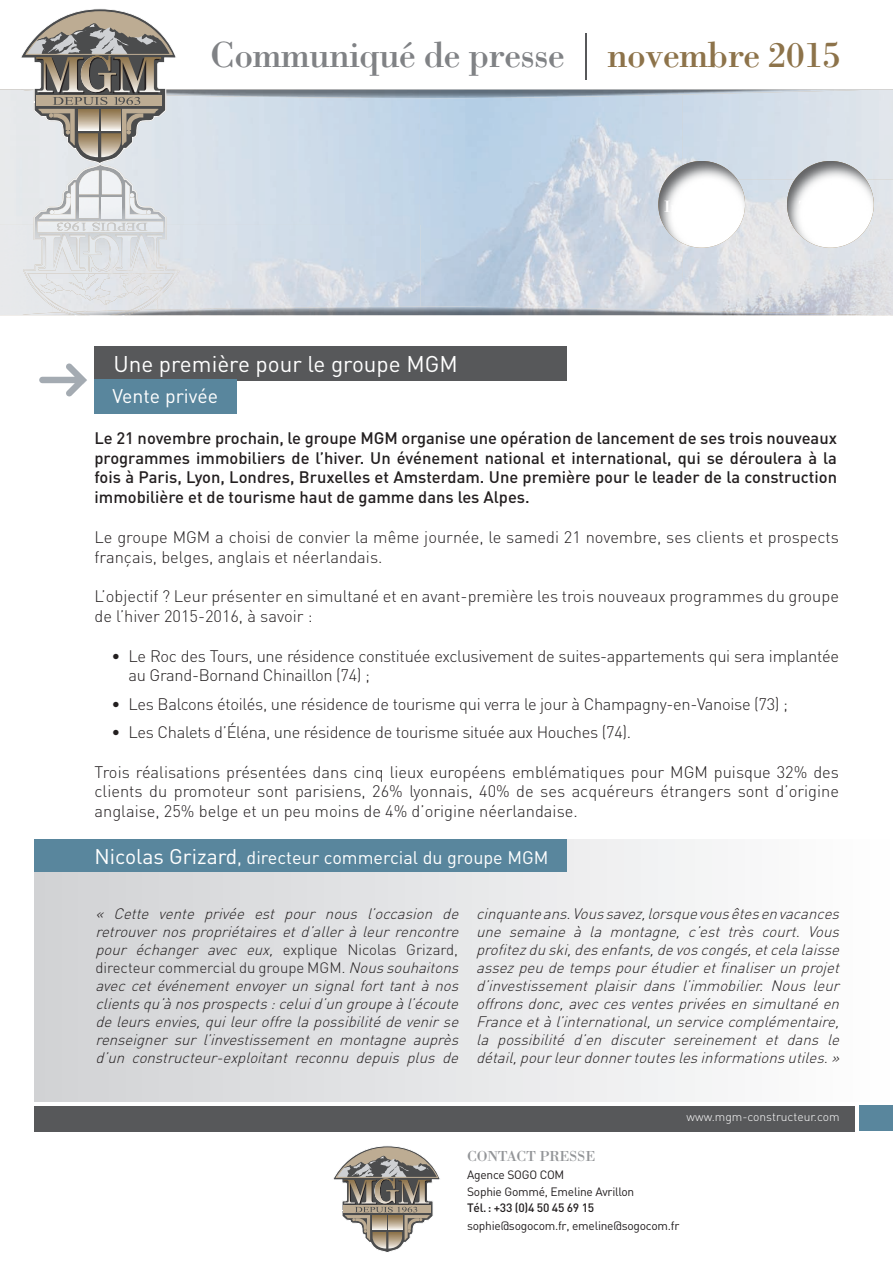
<style>
.page{position:relative;width:893px;height:1263px;background:#fff}
.page>*{position:absolute;margin:0;border:0;box-sizing:border-box;transform-origin:0 0}
.t1{font:37.5px "Bodoni";letter-spacing:-.02em;color:#808285}
.t2{font:22.5px "DIN";color:#fff}
.t3{font:19.5px "DIN";color:#fff}
.t4{font:18px "DIN";color:#fff}
.t5{font:300 16.5px/19.8px "DIN";letter-spacing:-.02em;color:#231f20}
.t6{font:500 16.5px/19.8px "DIN";color:#231f20;text-align:justify}
.t7{font:300 16.5px/19.8px "DIN";color:#231f20}
.t8{font:italic 300 15px/18px "DIN";color:#231f20}
.t9{font:15px "Bodoni";letter-spacing:-.02em;color:#939598}
.t10{font:12px/16.5px "DIN";letter-spacing:-.02em;color:#231f20}
.t11{font:300 12px "DIN";color:#fff}
.t12{font:500 12px "DIN";letter-spacing:-.02em;color:#231f20}
.s1{font-family:"Helvetica Neue";font-weight:200;font-size:65.1px;color:#57585a}
.s2{color:#8d734a}
.s3{font-size:21px}
.s4{font-style:normal}
</style>
<div class="page">
<div style="left:34px;top:839px;width:859px;height:262px;background:linear-gradient(to right,#d0d2d4,#fefeff)"></div>
<img style="left:420px;top:164px;width:263px;height:143px">
<img style="left:683px;top:164px;width:210px;height:16px">
<img style="left:736px;top:180px;width:157px;height:135px">
<img style="left:180px;top:225px;width:240px;height:82px">
<img style="left:683px;top:232px;width:53px;height:75px">
<img style="left:658px;top:161px;width:87px;height:87px;border-radius:43px">
<img style="left:787px;top:161px;width:87px;height:87px;border-radius:43px">
<img style="left:21px;top:307px;width:851px;height:8px">
<img style="left:23px;top:164px;width:157px;height:148px">
<svg style="left:72px;top:315px;width:55px;height:1px"></svg>
<img style="left:27px;top:273px;width:147px;height:42px">
<img style="left:72px;top:310px;width:59px;height:5px">
<img style="left:39px;top:182px;width:36px;height:37px">
<img style="left:54px;top:197px;width:17px;height:17px">
<img style="left:125px;top:182px;width:37px;height:37px">
<img style="left:130px;top:197px;width:17px;height:17px">
<img style="left:102px;top:197px;width:20px;height:21px">
<img style="left:79px;top:197px;width:20px;height:21px">
<img style="left:102px;top:170px;width:20px;height:24px">
<img style="left:79px;top:170px;width:20px;height:24px">
<img style="left:83px;top:234px;width:31px;height:37px">
<img style="left:116px;top:234px;width:47px;height:1px">
<img style="left:38px;top:234px;width:47px;height:35px">
<svg style="left:66px;top:193px;width:5px;height:5px"></svg>
<svg style="left:50px;top:210px;width:4px;height:4px"></svg>
<svg style="left:130px;top:193px;width:4px;height:5px"></svg>
<svg style="left:147px;top:210px;width:4px;height:4px"></svg>
<img style="left:84px;top:235px;width:35px;height:37px">
<img style="left:117px;top:235px;width:47px;height:35px">
<img style="left:39px;top:235px;width:47px;height:35px">
<img style="left:38px;top:221px;width:125px;height:11px">
<svg style="left:92px;top:223px;width:55px;height:8px"></svg>
<svg style="left:57px;top:223px;width:29px;height:8px"></svg>
<div style="left:94px;top:346px;width:473px;height:35px;background:#57585a"></div>
<div style="left:94px;top:380px;width:143px;height:34px;background:#59869d"></div>
<svg style="left:39px;top:363px;width:48px;height:33px"></svg>
<svg style="left:0;top:9px;width:893px;height:155px"></svg>
<div style="left:34px;top:839px;width:533px;height:33px;background:#59869d"></div>
<svg style="left:333px;top:1146px;width:107px;height:106px"></svg>
<div style="left:34px;top:1106px;width:821px;height:25px;background:#57585a"></div>
<div style="left:859px;top:1106px;width:34px;height:25px;background:#59869d"></div>
<h1 class="t1" style="left:210px;top:32px;width:632px">Communiqué de presse <span class="s1">I</span> <span class="s2">novembre 2015</span></h1>
<h2 class="t2" style="left:113px;top:349px;width:346px">Une première pour le groupe MGM</h2>
<h3 class="t3" style="left:112px;top:384px;width:107px">Vente privée</h3>
<p class="t6" style="left:94px;top:427px;width:744px">Le 21 novembre prochain, le groupe MGM organise une opération de lancement de ses trois nouveaux programmes immobiliers de l’hiver. Un événement national et international, qui se déroulera à la fois à Paris, Lyon, Londres, Bruxelles et Amsterdam. Une première pour le leader de la construction immobilière et de tourisme haut de gamme dans les Alpes.</p>
<p class="t7" style="left:94px;top:527px;width:746px">Le groupe MGM a choisi de convier la même journée, le samedi 21 novembre, ses clients et prospects français, belges, anglais et néerlandais.</p>
<p class="t7" style="left:94px;top:586px;width:746px">L’objectif ? Leur présenter en simultané et en avant-première les trois nouveaux programmes du groupe de l’hiver 2015-2016, à savoir :</p>
<p class="t5" style="left:129px;top:645px;width:712px;text-indent:-17px">• Le Roc des Tours, une résidence constituée exclusivement de suites-appartements qui sera implantée au Grand-Bornand Chinaillon (74) ;</p>
<p class="t5" style="left:112px;top:694px;width:678px">• Les Balcons étoilés, une résidence de tourisme qui verra le jour à Champagny-en-Vanoise (73) ;</p>
<p class="t5" style="left:112px;top:722px;width:521px">• Les Chalets d’Éléna, une résidence de tourisme située aux Houches (74).</p>
<p class="t5" style="left:94px;top:761px;width:746px;text-align:justify">Trois réalisations présentées dans cinq lieux européens emblématiques pour MGM puisque 32% des clients du promoteur sont parisiens, 26% lyonnais, 40% de ses acquéreurs étrangers sont d’origine anglaise, 25% belge et un peu moins de 4% d’origine néerlandaise.</p>
<p class="t4" style="left:94px;top:846px;width:455px"><span class="s3">Nicolas Grizard</span>, directeur commercial du groupe MGM</p>
<p class="t8" style="left:95px;top:905px;width:369px">« Cette vente privée est pour nous l’occasion de retrouver nos propriétaires et d’aller à leur rencontre pour échanger avec eux, <span class="s4">explique Nicolas Grizard, directeur commercial du groupe MGM</span>.Noussouhaitons avec cet événement envoyer un signal fort tant à nos clientsqu’ànosprospects:celuid’ungroupeàl’écoute deleursenvies,quileuroffrelapossibilitédevenirse renseigner sur l’investissement en montagne auprès d’un constructeur-exploitant reconnu depuis plus de</p>
<p class="t8" style="left:476px;top:905px;width:369px;text-align:justify">cinquanteans.Voussavez,lorsquevousêtesenvacances une semaine à la montagne, c’est très court. Vous profitezduski,desenfants,devoscongés,etcelalaisse assezpeudetempspourétudieretfinaliserunprojet d’investissement plaisir dans l’immobilier. Nous leur offronsdonc,aveccesventesprivéesensimultanéen Franceetàl’international,unservicecomplémentaire, la possibilité d’en discuter sereinement et dans le détail,pourleurdonnertouteslesinformationsutiles.»</p>
<p class="t11" style="left:687px;top:1109px;width:154px">www.mgm-constructeur.com</p>
<p class="t9" style="left:467px;top:1147px;width:130px">CONTACT PRESSE</p>
<p class="t10" style="left:467px;top:1166px;width:169px">Agence SOGO COM<br>Sophie Gommé, Emeline Avrillon</p>
<p class="t12" style="left:467px;top:1200px;width:129px">Tél.: +33 (0)4 50 45 69 15</p>
<p class="t10" style="left:467px;top:1217px;width:214px">sophie@sogocom.fr, emeline@sogocom.fr</p>
</div>
